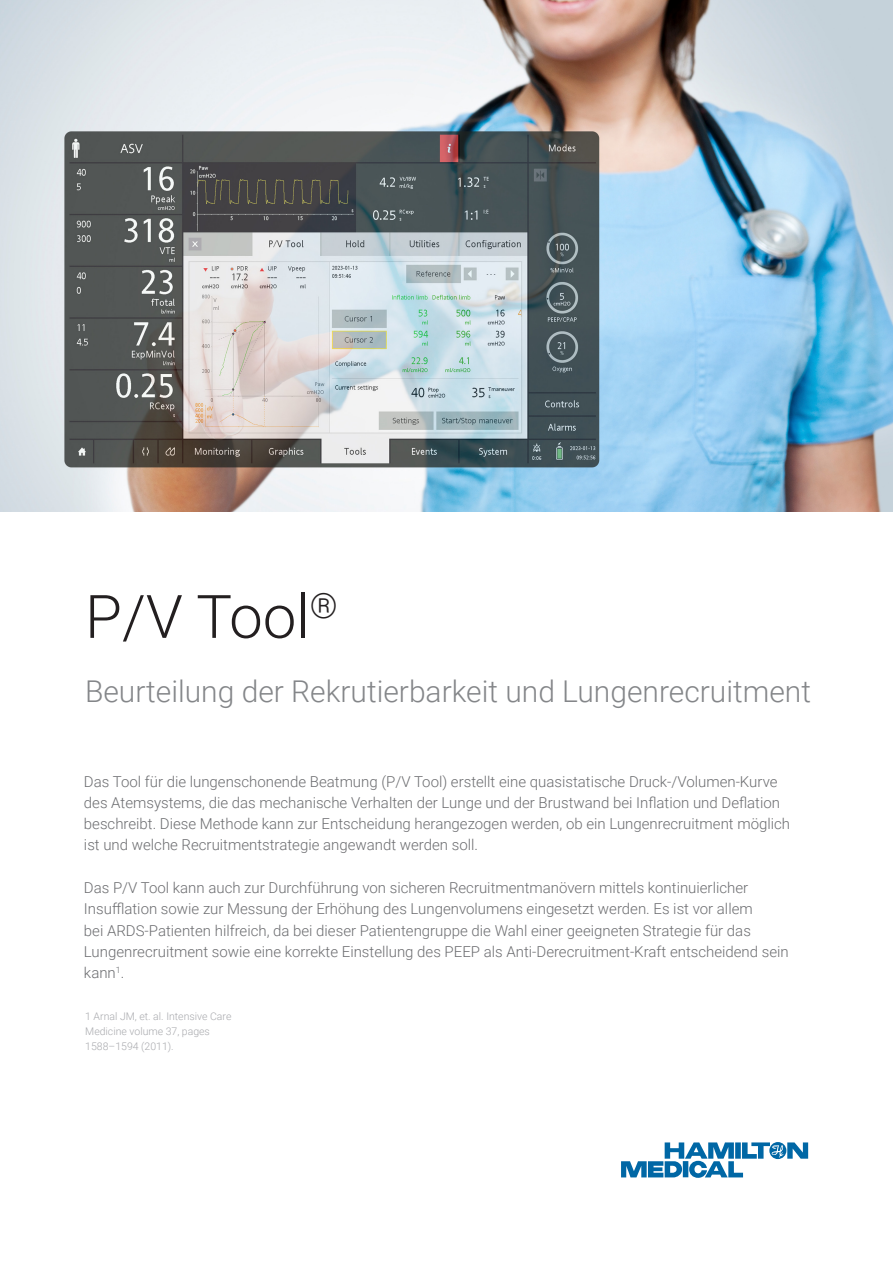
<style>
.page{position:relative;width:893px;height:1263px;background:#fff}
.page>*{position:absolute;margin:0;border:0;box-sizing:border-box;transform-origin:0 0}
.t1{font:300 60px "Roboto";color:#231f20}
.Subtitle{font:300 30px "Roboto";color:#848689}
.Running_Text{font:300 15px/21.3px "Roboto";color:#6c6d70}
.Footnotes{font:300 10.5px/15px "Roboto";color:#a8a9ad}
</style>
<div class="page">
<svg style="left:621px;top:1142px;width:187px;height:36px"></svg>
<img style="left:0;top:0;width:893px;height:511px">
<p class="t1" style="left:85px;top:574px;width:254px">P/V Tool<sup>®</sup></p>
<p class="Subtitle" style="left:85px;top:670px;width:727px">Beurteilung der Rekrutierbarkeit und Lungenrecruitment</p>
<p class="Running_Text" style="left:84px;top:770px;width:708px">Das Tool für die lungenschonende Beatmung (P/V Tool) erstellt eine quasistatische Druck-/Volumen-Kurve des Atemsystems, die das mechanische Verhalten der Lunge und der Brustwand bei Inflation und Deflation beschreibt. Diese Methode kann zur Entscheidung herangezogen werden, ob ein Lungenrecruitment möglich ist und welche Recruitmentstrategie angewandt werden soll.</p>
<p class="Running_Text" style="left:84px;top:876px;width:706px">Das P/V Tool kann auch zur Durchführung von sicheren Recruitmentmanövern mittels kontinuierlicher Insufflation sowie zur Messung der Erhöhung des Lungenvolumens eingesetzt werden. Es ist vor allem<br>bei ARDS-Patienten hilfreich, da bei dieser Patientengruppe die Wahl einer geeigneten Strategie für das Lungenrecruitment sowie eine korrekte Einstellung des PEEP als Anti-Derecruitment-Kraft entscheidend sein kann<sup>1</sup>.</p>
<p class="Footnotes" style="left:85px;top:1008px;width:148px">1 Arnal JM, et. al. Intensive Care<br>Medicine volume 37, pages<br>1588–1594 (2011).</p>
</div>
